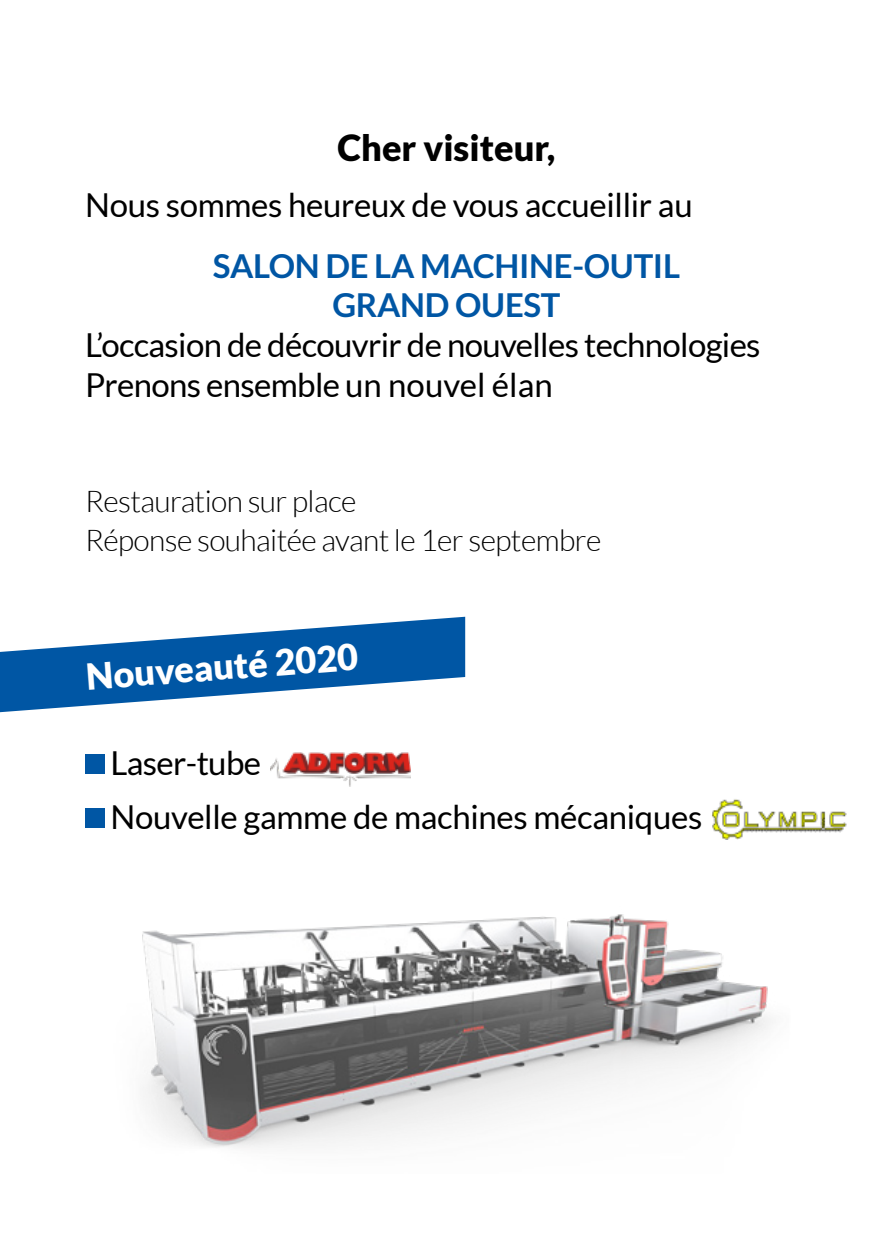
<style>
.page{position:relative;width:893px;height:1259px;background:#fff}
.page>*{position:absolute;margin:0;border:0;box-sizing:border-box;transform-origin:0 0}
.t1{font:900 36px "Lato";color:#000}
.t2{font:900 36px "Lato";color:#fff}
.t3{font:33px/39.6px "Lato";letter-spacing:-.01em;color:#000}
.t4{font:700 33px/39.6px "Lato";letter-spacing:-.01em;color:#0056a4;text-align:center}
.t5{font:300 30px/39.6px "Lato";letter-spacing:-.02em;color:#000}
</style>
<div class="page">
<img style="left:142px;top:914px;width:631px;height:234px">
<svg style="left:0;top:617px;width:465px;height:95px"></svg>
<div style="left:85px;top:754px;width:20px;height:19px;background:#0056a4"></div>
<div style="left:85px;top:808px;width:20px;height:19px;background:#0056a4"></div>
<img style="left:712px;top:799px;width:135px;height:40px">
<img style="left:270px;top:752px;width:141px;height:35px">
<p class="t1" style="left:338px;top:126px;width:219px">Cher visiteur,</p>
<p class="t3" style="left:85px;top:185px;width:609px">Nous sommes heureux de vous accueillir au</p>
<p class="t4" style="left:213px;top:245px;width:469px">SALON DE LA MACHINE-OUTIL<br>GRAND OUEST</p>
<p class="t3" style="left:85px;top:325px;width:677px">L’occasion de découvrir de nouvelles technologies<br>Prenons ensemble un nouvel élan</p>
<p class="t5" style="left:85px;top:481px;width:518px">Restauration sur place<br>Réponse souhaitée avant le 1er septembre</p>
<p class="t2" style="left:85px;top:655px;width:274px;rotate:-4deg">Nouveauté 2020</p>
<p class="t3" style="left:111px;top:736px;width:593px;line-height:54px">Laser-tube<br>Nouvelle gamme de machines mécaniques</p>
</div>
